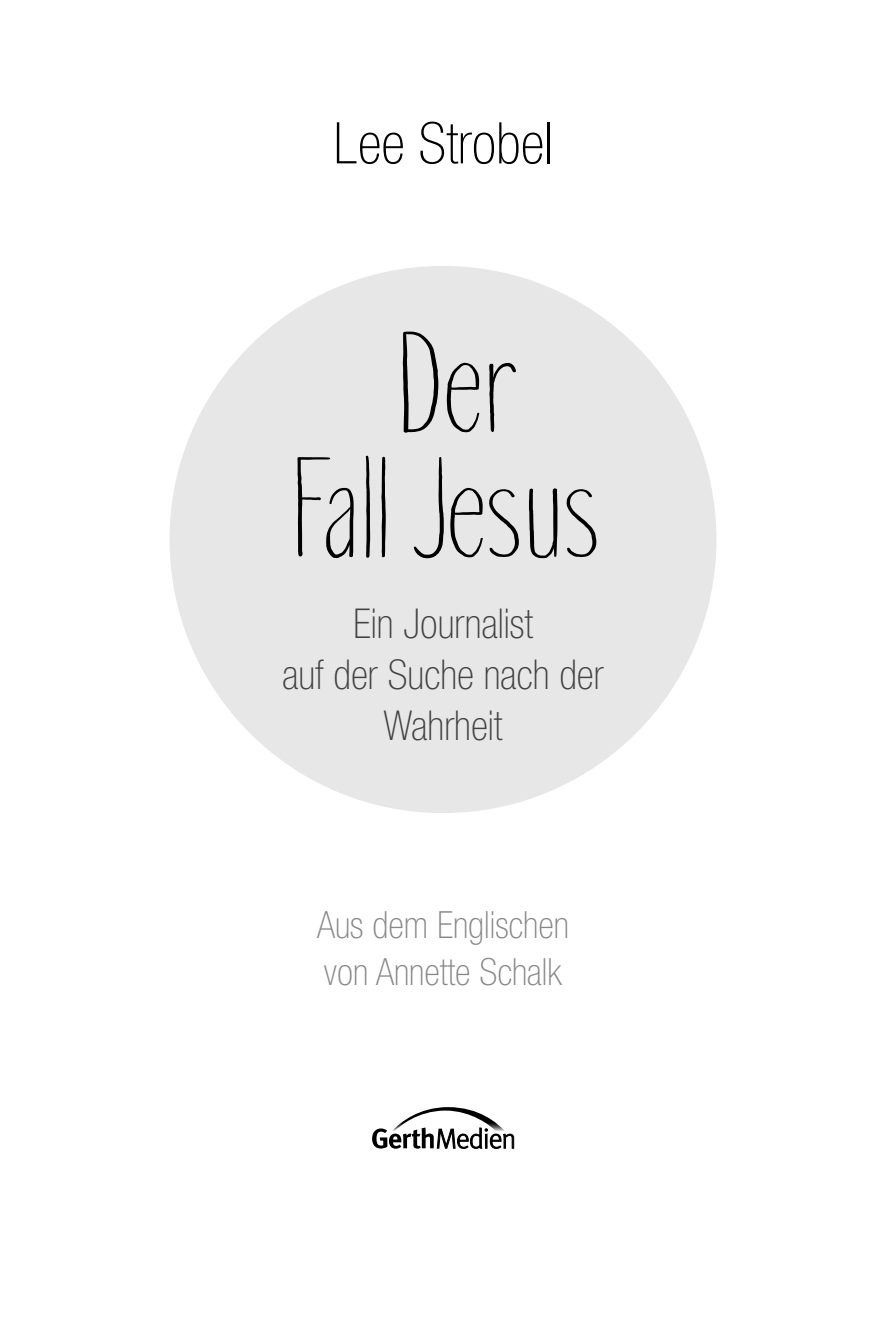
<style>
.page{position:relative;width:886px;height:1326px;background:#fff}
.page>*{position:absolute;margin:0;border:0;box-sizing:border-box;transform-origin:0 0}
.t1{font:300 extra-condensed 147.25px/125px "Touch Tone";color:#000;text-align:center}
.t2{font:100 condensed 57.5px "Helvetica Neue";color:#000}
.t3{font:100 condensed 41.25px/51px "Helvetica Neue";color:#424242;text-align:center}
.t4{font:100 condensed 37.5px/47.5px "Helvetica Neue";color:#888}
</style>
<div class="page">
<svg style="left:372px;top:1128px;width:142px;height:20px"></svg>
<img style="left:392px;top:1107px;width:113px;height:23px">
<div style="left:169px;top:266px;width:547px;height:547px;background:#e7e7e7;border-radius:50%"></div>
<h2 class="t2" style="left:333px;top:122px;width:221px">Lee Strobel</h2>
<h1 class="t1" style="left:290px;top:323px;width:311px">Der<br>Fall Jesus</h1>
<p class="t3" style="left:282px;top:601px;width:323px">Ein Journalist<br>auf der Suche nach der<br>Wahrheit</p>
<p class="t4" style="left:317px;top:903px;width:253px">Aus dem Englischen von Annette Schalk</p>
</div>
